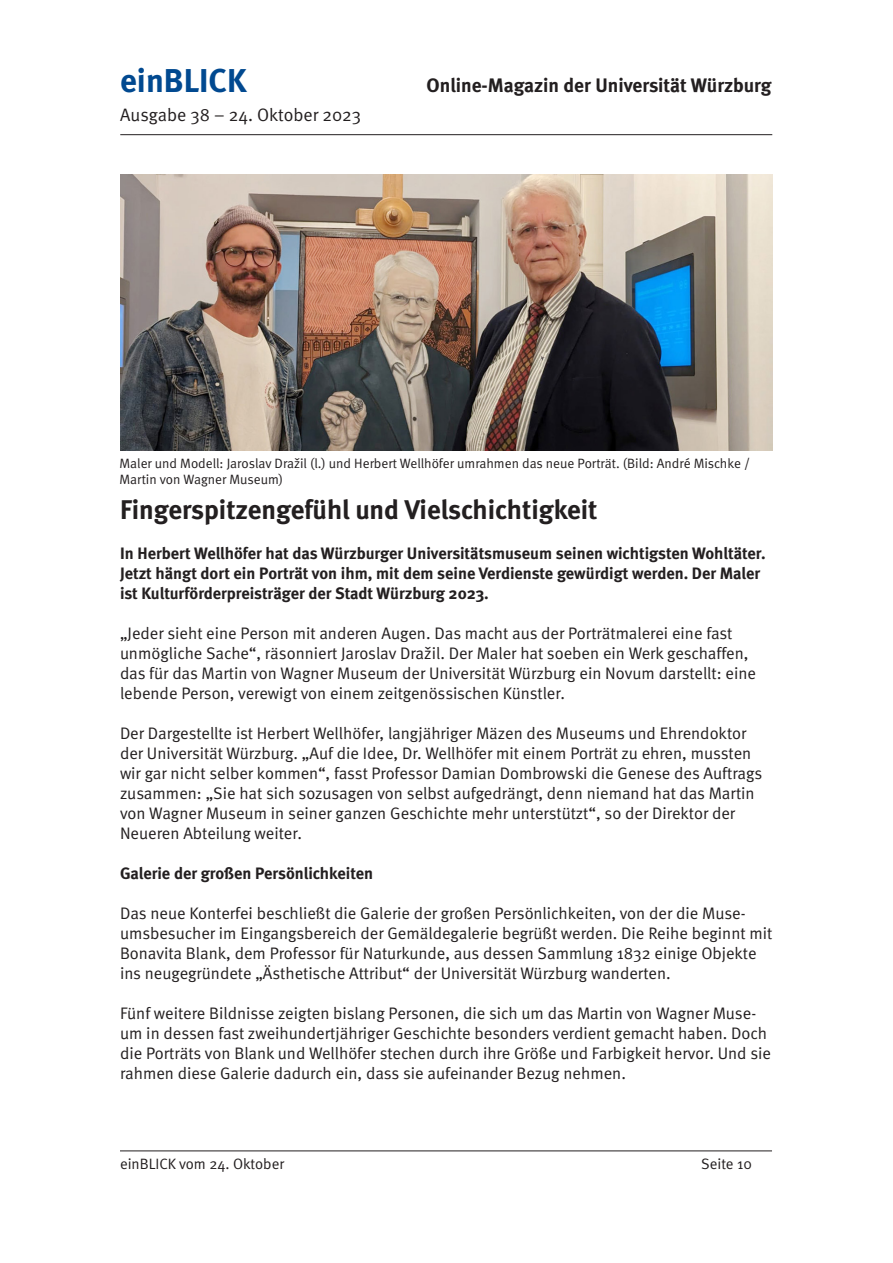
<style>
.page{position:relative;width:893px;height:1263px;background:#fff}
.page>*{position:absolute;margin:0;border:0;box-sizing:border-box;transform-origin:0 0}
.t1{font:700 33px "Meta";color:#014990}
.t2{font:700 27px "Meta";color:#231f20}
.t3{font:700 19.5px "Meta";color:#231f20}
.t4{font:18px "Meta Normal";color:#231f20}
.t5{font:16.65px/20px "Meta Normal";color:#231f20}
.t6{font:700 16.5px/19.8px "Meta";color:#231f20}
.t7{font:15px "Meta Normal";color:#231f20}
.t8{font:13.5px/16.2px "Meta Normal";color:#231f20}
</style>
<div class="page">
<hr style="left:120px;top:134px;width:652px;height:1px;background:#231f20">
<hr style="left:120px;top:1150px;width:652px;height:1px;background:#231f20">
<img style="left:120px;top:174px;width:652px;height:277px">
<h1 class="t1" style="left:120px;top:61px;width:128px">einBLICK</h1>
<p class="t3" style="left:427px;top:74px;width:346px">Online-Magazin der Universität Würzburg</p>
<p class="t4" style="left:120px;top:105px;width:242px">Ausgabe 38 – 24. Oktober 2023</p>
<p class="t8" style="left:120px;top:455px;width:632px">Maler und Modell: Jaroslav Dražil (l.) und Herbert Wellhöfer umrahmen das neue Porträt. (Bild: André Mischke /<br>Martin von Wagner Museum)</p>
<h2 class="t2" style="left:120px;top:494px;width:479px">Fingerspitzengefühl und Vielschichtigkeit</h2>
<p class="t6" style="left:120px;top:543px;width:647px">In Herbert Wellhöfer hat das Würzburger Universitätsmuseum seinen wichtigsten Wohltäter.<br>Jetzt hängt dort ein Porträt von ihm, mit dem seine Verdienste gewürdigt werden. Der Maler ist Kulturförderpreisträger der Stadt Würzburg 2023.</p>
<p class="t5" style="left:120px;top:623px;width:637px">„Jeder sieht eine Person mit anderen Augen. Das macht aus der Porträtmalerei eine fast unmögliche Sache“, räsonniert Jaroslav Dražil. Der Maler hat soeben ein Werk geschaffen, das für das Martin von Wagner Museum der Universität Würzburg ein Novum darstellt: eine lebende Person, verewigt von einem zeitgenössischen Künstler.</p>
<p class="t5" style="left:120px;top:723px;width:644px">Der Dargestellte ist Herbert Wellhöfer, langjähriger Mäzen des Museums und Ehrendoktor der Universität Würzburg. „Auf die Idee, Dr. Wellhöfer mit einem Porträt zu ehren, mussten wir gar nicht selber kommen“, fasst Professor Damian Dombrowski die Genese des Auftrags zusammen: „Sie hat sich sozusagen von selbst aufgedrängt, denn niemand hat das Martin von Wagner Museum in seiner ganzen Geschichte mehr unterstützt“, so der Direktor der Neueren Abteilung weiter.</p>
<p class="t6" style="left:120px;top:863px;width:254px">Galerie der großen Persönlichkeiten</p>
<p class="t5" style="left:120px;top:903px;width:654px">Das neue Konterfei beschließt die Galerie der großen Persönlichkeiten, von der die Muse&shy;umsbesucher im Eingangsbereich der Gemäldegalerie begrüßt werden. Die Reihe beginnt mit Bonavita Blank, dem Professor für Naturkunde, aus dessen Sammlung 1832 einige Objekte ins neugegründete „Ästhetische Attribut“ der Universität Würzburg wanderten.</p>
<p class="t5" style="left:120px;top:1003px;width:652px">Fünf weitere Bildnisse zeigten bislang Personen, die sich um das Martin von Wagner Muse&shy;um in dessen fast zweihundertjähriger Geschichte besonders verdient gemacht haben. Doch die Porträts von Blank und Wellhöfer stechen durch ihre Größe und Farbigkeit hervor. Und sie rahmen diese Galerie dadurch ein, dass sie aufeinander Bezug nehmen.</p>
<p class="t7" style="left:120px;top:1155px;width:166px">einBLICK vom 24. Oktober</p>
<p class="t7" style="left:701px;top:1155px;width:52px">Seite 10</p>
</div>
